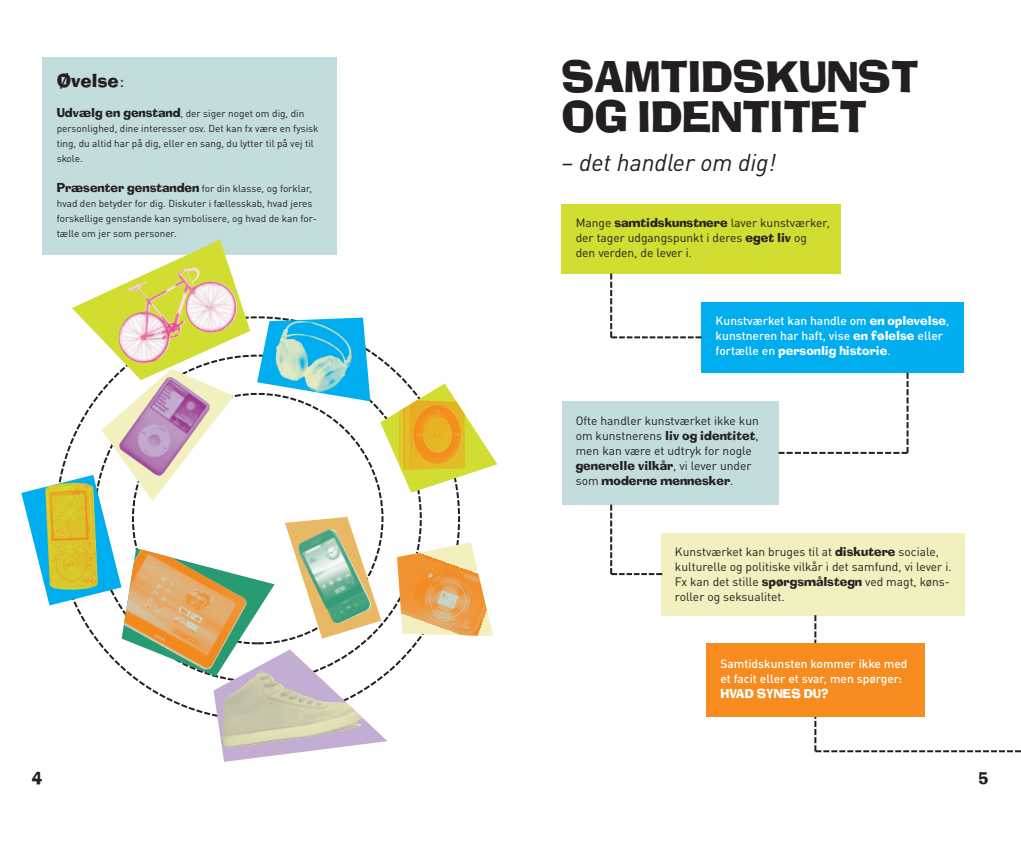
<style>
.page{position:relative;width:1021px;height:842px;background:#fff}
.page>*{position:absolute;margin:0;border:0;box-sizing:border-box;transform-origin:0 0}
.t1{font:48px/40px "Ad Lib ICG";color:#231f20}
.t2{font:italic 24px "DINOT";color:#231f20}
.t3{font:18px "Ad Lib BT";color:#231f20}
.t4{font:18px "Ad Lib ICG";color:#231f20}
.t5{font:14px/15px "Ad Lib ICG";color:#231f20}
.t6{font:14px "Ad Lib ICG";color:#fff}
.t7{font:12px/15px "DINOT";color:#231f20}
.t8{font:500 12px/15px "DINOT";color:#fff}
.t9{font:10px/15px "DINOT";color:#231f20}
.s1{font-family:"DINOT"}
.s2{font-family:"Ad Lib ICG";font-size:14px}
.s3{font-family:"Ad Lib ICG";font-weight:400;font-size:14px}
.s4{font-weight:400}
.s5{font-family:"DINOT";font-weight:500;font-size:12px}
.s6{font-family:"DINOT";font-size:12px}
</style>
<div class="page">
<div style="left:43px;top:57px;width:293px;height:198px;background:#c2dddc"></div>
<svg style="left:21px;top:240px;width:476px;height:522px"></svg>
<img style="left:119px;top:375px;width:91px;height:101px">
<div style="left:561px;top:204px;width:280px;height:70px;background:#d1dd31"></div>
<div style="left:701px;top:302px;width:263px;height:71px;background:#00aeef"></div>
<div style="left:561px;top:401px;width:217px;height:104px;background:#c2dddc"></div>
<div style="left:660px;top:533px;width:304px;height:82px;background:#f1f0be"></div>
<svg style="left:610px;top:274px;width:91px;height:64px"></svg>
<svg style="left:778px;top:373px;width:130px;height:81px"></svg>
<svg style="left:814px;top:615px;width:206px;height:137px"></svg>
<svg style="left:610px;top:505px;width:52px;height:70px"></svg>
<div style="left:706px;top:643px;width:218px;height:74px;background:#f68b1f"></div>
<h3 class="t3" style="left:57px;top:74px;width:69px">Øvelse<span class="s1">:</span></h3>
<p class="t9" style="left:57px;top:107px;width:263px"><span class="s2">Udvælg en genstand</span>, der siger noget om dig, din personlighed, dine interesser osv. Det kan fx være en fysisk ting, du altid har på dig, eller en sang, du lytter til på vej til skole.</p>
<p class="t9" style="left:57px;top:182px;width:262px"><span class="s2">Præsenter genstanden</span> for din klasse, og forklar, hvad den betyder for dig. Diskuter i fællesskab, hvad jeres forskellige genstande kan symbolisere, og hvad de kan for&shy;tælle om jer som personer.</p>
<h1 class="t1" style="left:561px;top:56px;width:358px">SAMTIDSKUNST<br>OG IDENTITET</h1>
<h2 class="t2" style="left:561px;top:154px;width:216px">– det handler om dig!</h2>
<p class="t7" style="left:575px;top:216px;width:256px">Mange <span class="s2">samtidskunstnere</span> laver kunstværker, der tager udgangspunkt i deres <span class="s2">eget liv</span> og<br>den verden, de lever i.</p>
<p class="t8" style="left:715px;top:314px;width:235px">Kunstværket kan handle om <span class="s3">en oplevelse</span><span class="s4">, </span>kunstneren har haft, vise <span class="s3">en følelse</span> eller</p>
<p class="t6" style="left:715px;top:342px;width:176px"><span class="s5">fortælle en</span> personlig historie<span class="s6">.</span></p>
<p class="t7" style="left:575px;top:415px;width:185px;text-align:justify">Ofte handler kunstværket ikke kun om kunstnerens <span class="s2">liv og identitet</span>, men kan være et udtryk for nogle</p>
<p class="t5" style="left:575px;top:458px;width:177px">generelle vilkår<span class="s6">, vi lever under som</span> moderne mennesker<span class="s6">.</span></p>
<p class="t7" style="left:675px;top:545px;width:278px">Kunstværket kan bruges til at <span class="s2">diskutere</span> sociale, kulturelle og politiske vilkår i det samfund, vi lever i.<br>Fx kan det stille <span class="s2">spørgsmålstegn</span> ved magt, køns&shy;roller og seksualitet.</p>
<p class="t8" style="left:720px;top:657px;width:189px">Samtidskunsten kommer ikke med et facit eller et svar, men spørger:</p>
<p class="t6" style="left:720px;top:685px;width:110px">HVAD SYNES DU?</p>
<h3 class="t4" style="left:32px;top:768px;width:12px">4</h3>
<h3 class="t4" style="left:978px;top:768px;width:11px">5</h3>
</div>
